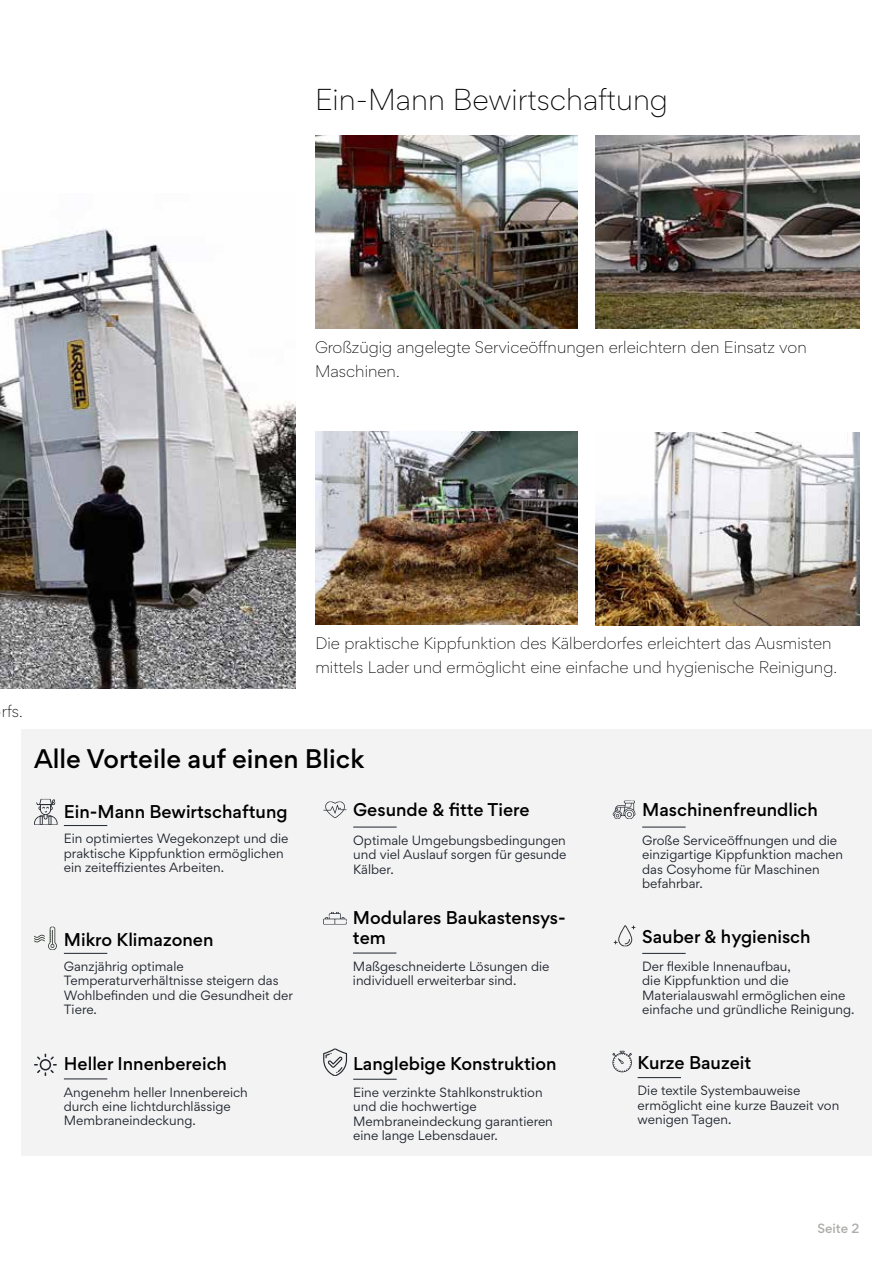
<style>
.page{position:relative;width:893px;height:1263px;background:#fff}
.page>*{position:absolute;margin:0;border:0;box-sizing:border-box;transform-origin:0 0}
.t1{font:300 27px "Gordita";color:#000}
.t2{font:500 24px "Gordita";color:#000}
.t3{font:500 16.5px/19.8px "Gordita";color:#000}
.t4{font:300 15px/24px "Gordita";color:#000}
.t5{font:12px/14.4px "Gordita";color:#1e242d}
.t6{font:500 12px "Gordita";color:#acaeab}
</style>
<div class="page">
<img style="left:315px;top:136px;width:262px;height:192px">
<img style="left:596px;top:136px;width:263px;height:192px">
<div style="left:21px;top:730px;width:851px;height:426px;background:#f3f3f3"></div>
<img style="left:0;top:227px;width:296px;height:462px">
<img style="left:315px;top:432px;width:263px;height:193px">
<img style="left:596px;top:433px;width:263px;height:192px">
<svg style="left:34px;top:799px;width:24px;height:26px"></svg>
<hr style="left:64px;top:825px;width:43px;height:1px;background:#1e242d">
<hr style="left:353px;top:827px;width:44px;height:1px;background:#1e242d">
<hr style="left:642px;top:827px;width:44px;height:1px;background:#1e242d">
<svg style="left:323px;top:801px;width:24px;height:17px"></svg>
<svg style="left:613px;top:801px;width:22px;height:18px"></svg>
<hr style="left:64px;top:953px;width:43px;height:1px;background:#1e242d">
<hr style="left:353px;top:953px;width:43px;height:1px;background:#1e242d">
<hr style="left:642px;top:953px;width:44px;height:1px;background:#1e242d">
<svg style="left:34px;top:927px;width:23px;height:23px"></svg>
<svg style="left:323px;top:912px;width:24px;height:12px"></svg>
<svg style="left:614px;top:925px;width:21px;height:21px"></svg>
<hr style="left:64px;top:1079px;width:43px;height:1px;background:#1e242d">
<hr style="left:638px;top:1077px;width:43px;height:1px;background:#1e242d">
<hr style="left:353px;top:1079px;width:44px;height:1px;background:#1e242d">
<svg style="left:34px;top:1054px;width:23px;height:22px"></svg>
<svg style="left:323px;top:1048px;width:24px;height:28px"></svg>
<svg style="left:612px;top:1051px;width:20px;height:21px"></svg>
<h1 class="t1" style="left:315px;top:80px;width:355px">Ein-Mann Bewirtschaftung</h1>
<p class="t4" style="left:315px;top:335px;width:493px">Großzügig angelegte Serviceöffnungen erleichtern den Einsatz von<br>Maschinen.</p>
<p class="t4" style="left:2px;top:699px;width:23px">rfs.</p>
<p class="t4" style="left:315px;top:631px;width:523px">Die praktische Kippfunktion des Kälberdorfes erleichtert das Ausmisten mittels Lader und ermöglicht eine einfache und hygienische Reinigung.</p>
<h2 class="t2" style="left:34px;top:741px;width:332px">Alle Vorteile auf einen Blick</h2>
<h3 class="t3" style="left:64px;top:802px;width:225px">Ein-Mann Bewirtschaftung</h3>
<h3 class="t3" style="left:353px;top:800px;width:178px">Gesunde &amp; fitte Tiere</h3>
<h3 class="t3" style="left:642px;top:800px;width:177px">Maschinenfreundlich</h3>
<p class="t5" style="left:64px;top:831px;width:226px">Ein optimiertes Wegekonzept und die praktische Kippfunktion ermöglichen ein zeiteffizientes Arbeiten.</p>
<p class="t5" style="left:353px;top:833px;width:215px;text-align:justify">Optimale Umgebungsbedingungen und viel Auslauf sorgen für gesunde Kälber.</p>
<p class="t5" style="left:642px;top:833px;width:202px">Große Serviceöffnungen und die einzigartige Kippfunktion machen das Cosyhome für Maschinen befahrbar.</p>
<h3 class="t3" style="left:64px;top:929px;width:151px">Mikro Klimazonen</h3>
<h3 class="t3" style="left:353px;top:908px;width:214px">Modulares Baukastensys&shy;tem</h3>
<h3 class="t3" style="left:642px;top:926px;width:170px">Sauber &amp; hygienisch</h3>
<p class="t5" style="left:64px;top:959px;width:231px">Ganzjährig optimale<br>Temperaturverhältnisse steigern das<br>Wohlbefinden und die Gesundheit der<br>Tiere.</p>
<p class="t5" style="left:353px;top:958px;width:198px">Maßgeschneiderte Lösungen die individuell erweiterbar sind.</p>
<p class="t5" style="left:642px;top:959px;width:214px">Der flexible Innenaufbau,<br>die Kippfunktion und die<br>Materialauswahl ermöglichen eine einfache und gründliche Reinigung.</p>
<h3 class="t3" style="left:64px;top:1054px;width:165px">Heller Innenbereich</h3>
<h3 class="t3" style="left:353px;top:1054px;width:205px">Langlebige Konstruktion</h3>
<h3 class="t3" style="left:638px;top:1053px;width:115px">Kurze Bauzeit</h3>
<p class="t5" style="left:64px;top:1084px;width:186px">Angenehm heller Innenbereich durch eine lichtdurchlässige<br>Membraneindeckung.</p>
<p class="t5" style="left:638px;top:1083px;width:203px">Die textile Systembauweise ermöglicht eine kurze Bauzeit von wenigen Tagen.</p>
<p class="t5" style="left:353px;top:1085px;width:201px">Eine verzinkte Stahlkonstruktion und die hochwertige<br>Membraneindeckung garantieren eine lange Lebensdauer.</p>
<p class="t6" style="left:817px;top:1220px;width:43px">Seite 2</p>
</div>
